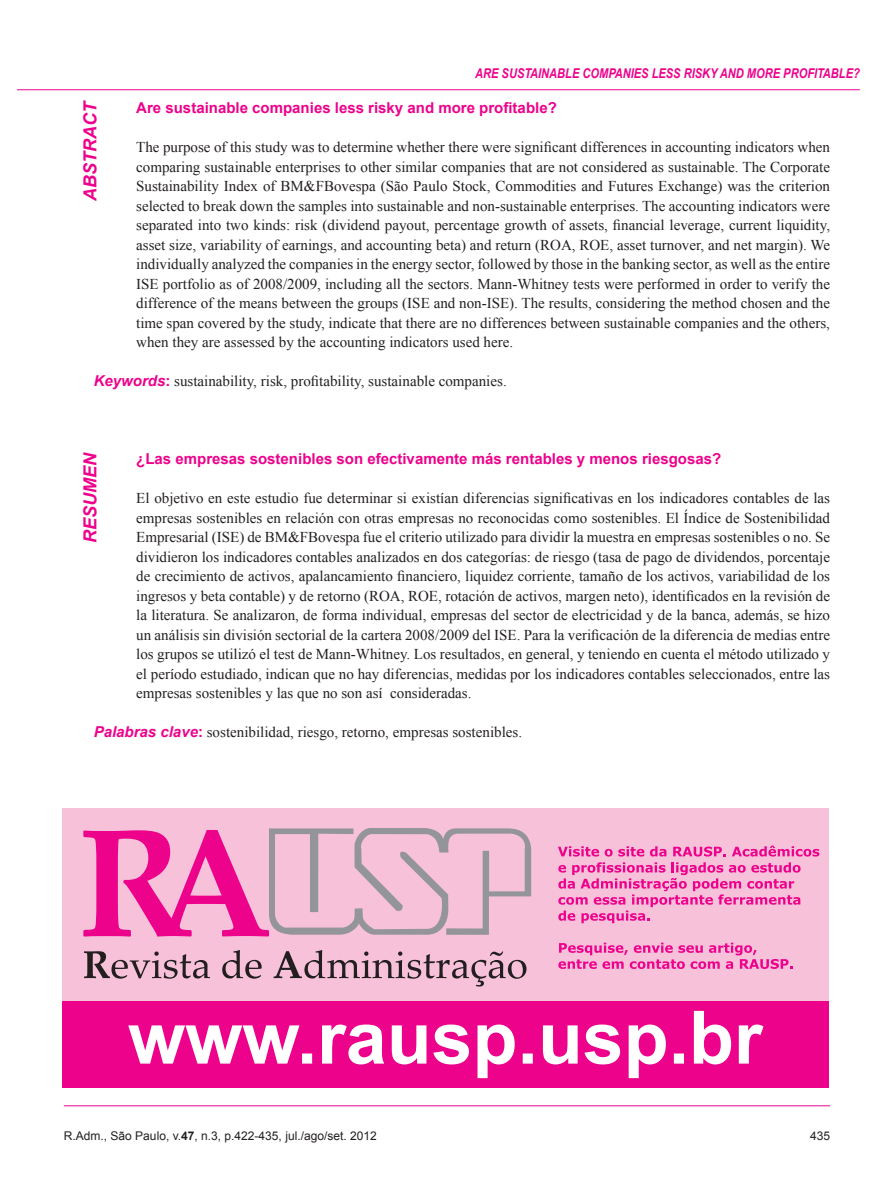
<style>
.page{position:relative;width:894px;height:1191px;background:#fff}
.page>*{position:absolute;margin:0;border:0;box-sizing:border-box;transform-origin:0 0}
.t1{font:italic 700 18px "Arial";letter-spacing:-.01em;color:#ed028c}
.t2{font:15px/19.5px "Times New Roman";color:#231f20;text-align:justify}
.t3{font:700 15px "Arial";color:#ed028c}
.t4{font:italic 700 13.5px "Arial Narrow";color:#ed028c}
.t5{font:12px "Arial";color:#231f20}
.s1{font-family:"Arial";font-weight:700;font-style:italic;color:#ed028c}
.s2{font-family:"Arial";font-weight:700;color:#ed028c}
.s3{font-weight:700}
</style>
<div class="page">
<hr style="left:64px;top:1105px;width:765px;height:1px;background:#ed028c">
<hr style="left:17px;top:89px;width:842px;height:1px;background:#ed028c">
<div style="left:63px;top:808px;width:765px;height:227px;background:#f7c1d9"></div>
<div style="left:63px;top:1001px;width:765px;height:86px;background:#ed028c"></div>
<svg style="left:128px;top:1011px;width:635px;height:67px"></svg>
<svg style="left:558px;top:846px;width:40px;height:10px"></svg>
<svg style="left:604px;top:849px;width:8px;height:7px"></svg>
<svg style="left:618px;top:846px;width:48px;height:10px"></svg>
<svg style="left:673px;top:846px;width:52px;height:10px"></svg>
<svg style="left:732px;top:845px;width:86px;height:11px"></svg>
<svg style="left:558px;top:862px;width:242px;height:61px"></svg>
<svg style="left:558px;top:942px;width:234px;height:27px"></svg>
<svg style="left:84px;top:950px;width:442px;height:36px"></svg>
<svg style="left:83px;top:828px;width:448px;height:108px"></svg>
<p class="t4" style="left:475px;top:63px;width:192px">ARE SUSTAINABLE COMPANIES LESS</p>
<p class="t4" style="left:683px;top:63px;width:177px">RISKY AND MORE PROFITA BLE?</p>
<p class="t3" style="left:136px;top:98px;width:422px">Are sustainable companies less risky and more profitable?</p>
<p class="t2" style="left:136px;top:137px;width:695px">The purpose of this study was to determine whether there were significant differences in accounting indicators when comparing sustainable enterprises to other similar companies that are not considered as sustainable. The Corporate Sustainability Index of BM&amp;FBovespa (São Paulo Stock, Commodities and Futures Exchange) was the criterion selected to break down the samples into sustainable and non-sustainable enterprises. The accounting indicators were separated into two kinds: risk (dividend payout, percentage growth of assets, financial leverage, current liquidity, asset size, variability of earnings, and accounting beta) and return (ROA, ROE, asset turnover, and net margin). We individually analyzed the companies in the energy sector, followed by those in the banking sector, as well as the entire ISE portfolio as of 2008/2009, including all the sectors. Mann-Whitney tests were performed in order to verify the difference of the means between the groups (ISE and non-ISE). The results, considering the method chosen and the time span covered by the study, indicate that there are no differences between sustainable companies and the others, when they are assessed by the accounting indicators used here.</p>
<p class="t2" style="left:94px;top:371px;width:414px"><span class="s1">Keywords</span><span class="s2">:</span> sustainability, risk, profitability, sustainable companies.</p>
<p class="t1" style="left:78px;top:201px;width:102px;rotate:-90deg">ABSTRACT</p>
<p class="t1" style="left:78px;top:543px;width:92px;rotate:-90deg">RESUMEN</p>
<p class="t3" style="left:136px;top:449px;width:586px">¿Las empresas sostenibles son efectivamente más rentables y menos riesgosas?</p>
<p class="t2" style="left:136px;top:488px;width:695px">El objetivo en este estudio fue determinar si existían diferencias significativas en los indicadores contables de las empresas sostenibles en relación con otras empresas no reconocidas como sostenibles. El Índice de Sostenibilidad Empresarial (ISE) de BM&amp;FBovespa fue el criterio utilizado para dividir la muestra en empresas sostenibles o no. Se dividieron los indicadores contables analizados en dos categorías: de riesgo (tasa de pago de dividendos, porcentaje de crecimiento de activos, apalancamiento financiero, liquidez corriente, tamaño de los activos, variabilidad de los ingresos y beta contable) y de retorno (ROA, ROE, rotación de activos, margen neto), identificados en la revisión de la literatura. Se analizaron, de forma individual, empresas del sector de electricidad y de la banca, además, se hizo un análisis sin división sectorial de la cartera 2008/2009 del ISE. Para la verificación de la diferencia de medias entre los grupos se utilizó el test de Mann-Whitney. Los resultados, en general, y teniendo en cuenta el método utilizado y el período estudiado, indican que no hay diferencias, medidas por los indicadores contables seleccionados, entre las empresas sostenibles y las que no son así consideradas.</p>
<p class="t2" style="left:94px;top:722px;width:429px"><span class="s1">Palabras clave</span><span class="s2">:</span> sostenibilidad, riesgo, retorno, empresas sostenibles.</p>
<p class="t5" style="left:64px;top:1128px;width:314px">R.Adm., São Paulo, v.<span class="s3">47</span>, n.3, p.422-435, jul./ago/set. 2012</p>
<p class="t5" style="left:809px;top:1128px;width:22px">435</p>
</div>
